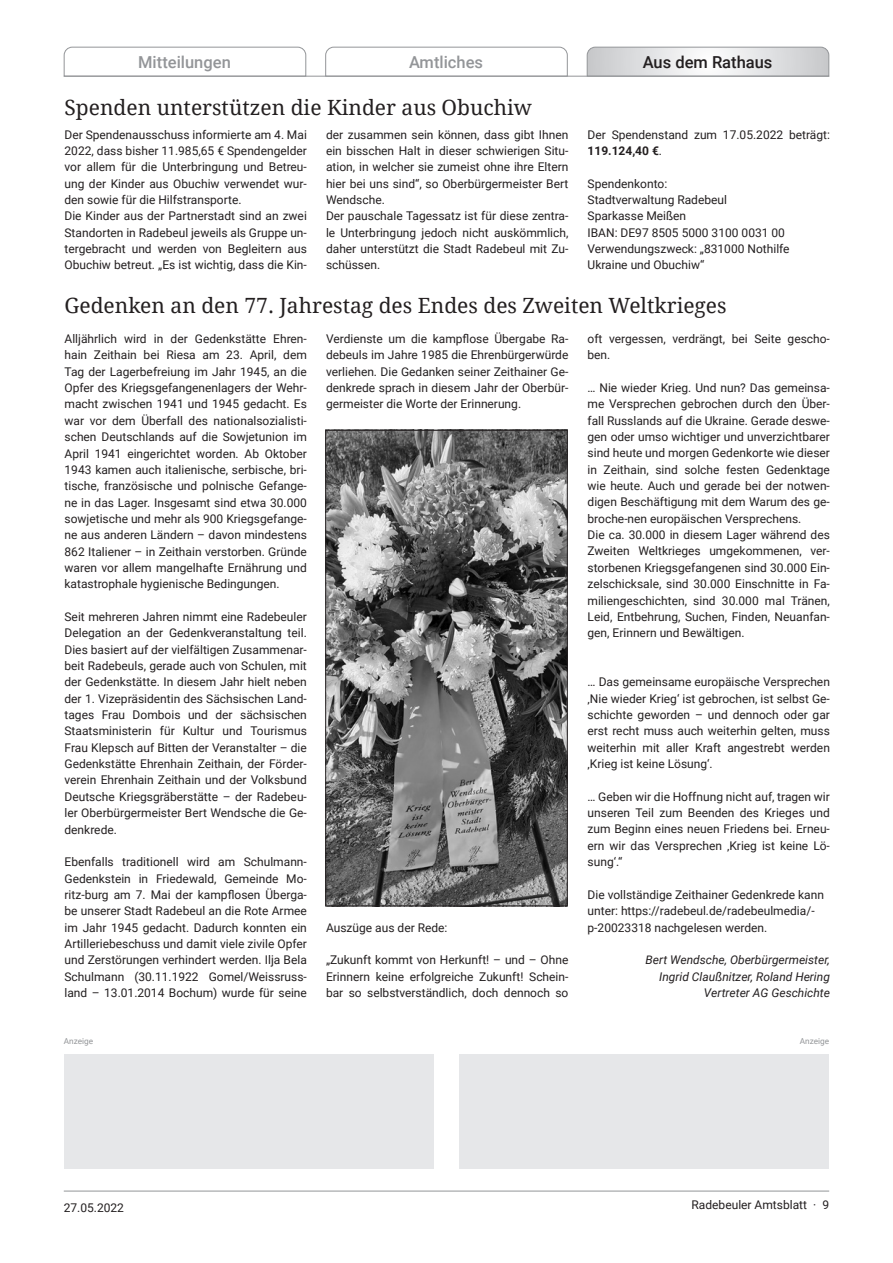
<style>
.page{position:relative;width:893px;height:1263px;background:#fff}
.page>*{position:absolute;margin:0;border:0;box-sizing:border-box;transform-origin:0 0}
.t1{font:21px "Droid Serif";color:#231f20}
.t2{font:500 16.5px "Roboto";color:#939598}
.t3{font:500 16.5px "Roboto";color:#231f20}
.t4{font:12px/16.4px "Roboto";color:#231f20}
.t5{font:italic 12px/16.4px "Roboto";color:#231f20;text-align:right}
.t6{font:8.25px "Roboto";color:#939598}
.s1{font-weight:700}
</style>
<div class="page">
<div style="left:459px;top:1054px;width:370px;height:115px;background:#e6e7e9"></div>
<div style="left:64px;top:1054px;width:370px;height:115px;background:#e6e7e9"></div>
<svg style="left:63px;top:46px;width:244px;height:31px"></svg>
<svg style="left:325px;top:46px;width:243px;height:30px"></svg>
<svg style="left:586px;top:46px;width:244px;height:31px"></svg>
<hr style="left:64px;top:76px;width:765px;height:1px;background:#939598">
<hr style="left:64px;top:1191px;width:765px;height:1px;background:#939598">
<img style="left:327px;top:432px;width:239px;height:472px">
<div style="left:325px;top:430px;width:243px;height:476px;border:1px solid #231f20"></div>
<h2 class="t2" style="left:138px;top:50px;width:94px">Mitteilungen</h2>
<h2 class="t2" style="left:409px;top:50px;width:76px">Amtliches</h2>
<h2 class="t3" style="left:643px;top:50px;width:131px">Aus dem Rathaus</h2>
<h1 class="t1" style="left:65px;top:93px;width:469px">Spenden unterstützen die Kinder aus Obuchiw</h1>
<p class="t4" style="left:65px;top:126px;width:244px">Der Spendenausschuss informierte am 4. Mai 2022, dass bisher 11.985,65 € Spendengelder vor allem für die Unterbringung und Betreu&shy;ung der Kinder aus Obuchiw verwendet wur&shy;den sowie für die Hilfstransporte.<br>Die Kinder aus der Partnerstadt sind an zwei Standorten in Radebeul jeweils als Gruppe un&shy;tergebracht und werden von Begleitern aus Obuchiw betreut. „Es ist wichtig, dass die Kin-</p>
<p class="t4" style="left:326px;top:126px;width:244px">der zusammen sein können, dass gibt Ihnen ein bisschen Halt in dieser schwierigen Situ&shy;ation, in welcher sie zumeist ohne ihre Eltern hier bei uns sind“, so Oberbürgermeister Bert Wendsche.<br>Der pauschale Tagessatz ist für diese zentra&shy;le Unterbringung jedoch nicht auskömmlich, daher unterstützt die Stadt Radebeul mit Zu&shy;schüssen.</p>
<p class="t4" style="left:588px;top:126px;width:244px">Der Spendenstand zum 17.05.2022 beträgt:<br><span class="s1">119.124,40 €</span>.</p>
<p class="t4" style="left:588px;top:175px;width:204px">Spendenkonto:<br>Stadtverwaltung Radebeul<br>Sparkasse Meißen<br>IBAN: DE97 8505 5000 3100 0031 00<br>Verwendungszweck: „831000 Nothilfe<br>Ukraine und Obuchiw“</p>
<h1 class="t1" style="left:65px;top:291px;width:664px">Gedenken an den 77. Jahrestag des Endes des Zweiten Weltkrieges</h1>
<p class="t4" style="left:65px;top:330px;width:244px;text-align:justify">Alljährlich wird in der Gedenkstätte Ehren&shy;hain Zeithain bei Riesa am 23. April, dem Tag der Lagerbefreiung im Jahr 1945, an die Opfer des Kriegsgefangenenlagers der Wehr&shy;macht zwischen 1941 und 1945 gedacht. Es war vor dem Überfall des nationalsozialisti&shy;schen Deutschlands auf die Sowjetunion im April 1941 eingerichtet worden. Ab Oktober 1943 kamen auch italienische, serbische, bri&shy;tische, französische und polnische Gefange&shy;ne in das Lager. Insgesamt sind etwa 30.000 sowjetische und mehr als 900 Kriegsgefange&shy;ne aus anderen Ländern – davon mindestens 862 Italiener – in Zeithain verstorben. Gründe waren vor allem mangelhafte Ernährung und katastrophale hygienische Bedingungen.</p>
<p class="t4" style="left:65px;top:608px;width:244px;text-align:justify">Seit mehreren Jahren nimmt eine Radebeuler Delegation an der Gedenkveranstaltung teil.<br>Dies basiert auf der vielfältigen Zusammenar&shy;beit Radebeuls, gerade auch von Schulen, mit der Gedenkstätte. In diesem Jahr hielt neben der 1. Vizepräsidentin des Sächsischen Land&shy;tages Frau Dombois und der sächsischen Staatsministerin für Kultur und Tourismus Frau Klepsch auf Bitten der Veranstalter – die Gedenkstätte Ehrenhain Zeithain, der Förder&shy;verein Ehrenhain Zeithain und der Volksbund Deutsche Kriegsgräberstätte – der Radebeu&shy;ler Oberbürgermeister Bert Wendsche die Ge&shy;denkrede.</p>
<p class="t4" style="left:65px;top:853px;width:244px;text-align:justify">Ebenfalls traditionell wird am Schulmann-Gedenkstein in Friedewald, Gemeinde Mo&shy;ritz-burg am 7. Mai der kampflosen Überga&shy;be unserer Stadt Radebeul an die Rote Armee im Jahr 1945 gedacht. Dadurch konnten ein Artilleriebeschuss und damit viele zivile Opfer und Zerstörungen verhindert werden. Ilja Bela Schulmann (30.11.1922 Gomel/Weissruss&shy;land – 13.01.2014 Bochum) wurde für seine</p>
<p class="t4" style="left:326px;top:330px;width:244px;text-align:justify">Verdienste um die kampflose Übergabe Ra&shy;debeuls im Jahre 1985 die Ehrenbürgerwürde verliehen. Die Gedanken seiner Zeithainer Ge&shy;denkrede sprach in diesem Jahr der Oberbür&shy;germeister die Worte der Erinnerung.</p>
<p class="t4" style="left:588px;top:330px;width:244px">oft vergessen, verdrängt, bei Seite gescho&shy;ben.</p>
<p class="t4" style="left:588px;top:379px;width:244px">… Nie wieder Krieg. Und nun? Das gemeinsa&shy;me Versprechen gebrochen durch den Über&shy;fall Russlands auf die Ukraine. Gerade deswe&shy;gen oder umso wichtiger und unverzichtbarer sind heute und morgen Gedenkorte wie dieser in Zeithain, sind solche festen Gedenktage wie heute. Auch und gerade bei der notwen&shy;digen Beschäftigung mit dem Warum des ge&shy;broche-nen europäischen Versprechens.<br>Die ca. 30.000 in diesem Lager während des Zweiten Weltkrieges umgekommenen, ver&shy;storbenen Kriegsgefangenen sind 30.000 Ein&shy;zelschicksale, sind 30.000 Einschnitte in Fa&shy;miliengeschichten, sind 30.000 mal Tränen, Leid, Entbehrung, Suchen, Finden, Neuanfan&shy;gen, Erinnern und Bewältigen.</p>
<p class="t4" style="left:588px;top:673px;width:244px;text-align:justify">… Das gemeinsame europäische Versprechen ‚Nie wieder Krieg‘ ist gebrochen, ist selbst Ge&shy;schichte geworden – und dennoch oder gar erst recht muss auch weiterhin gelten, muss weiterhin mit aller Kraft angestrebt werden ‚Krieg ist keine Lösung‘.</p>
<p class="t4" style="left:588px;top:788px;width:244px;text-align:justify">… Geben wir die Hoffnung nicht auf, tragen wir unseren Teil zum Beenden des Krieges und zum Beginn eines neuen Friedens bei. Erneu&shy;ern wir das Versprechen ‚Krieg ist keine Lö&shy;sung‘.“</p>
<p class="t4" style="left:588px;top:886px;width:238px">Die vollständige Zeithainer Gedenkrede kann unter: https://radebeul.de/radebeulmedia/- p-20023318 nachgelesen werden.</p>
<p class="t5" style="left:645px;top:951px;width:186px">Bert Wendsche, Oberbürgermeister,<br>Ingrid Claußnitzer, Roland Hering<br>Vertreter AG Geschichte</p>
<p class="t4" style="left:326px;top:919px;width:123px">Auszüge aus der Rede:</p>
<p class="t4" style="left:326px;top:951px;width:244px;text-align:justify">„Zukunft kommt von Herkunft! – und – Ohne Erinnern keine erfolgreiche Zukunft! Schein&shy;bar so selbstverständlich, doch dennoch so</p>
<p class="t6" style="left:64px;top:1035px;width:31px">Anzeige</p>
<p class="t6" style="left:800px;top:1035px;width:31px">Anzeige</p>
<p class="t4" style="left:64px;top:1199px;width:62px">27.05.2022</p>
<p class="t4" style="left:692px;top:1196px;width:139px">Radebeuler Amtsblatt · 9</p>
</div>
